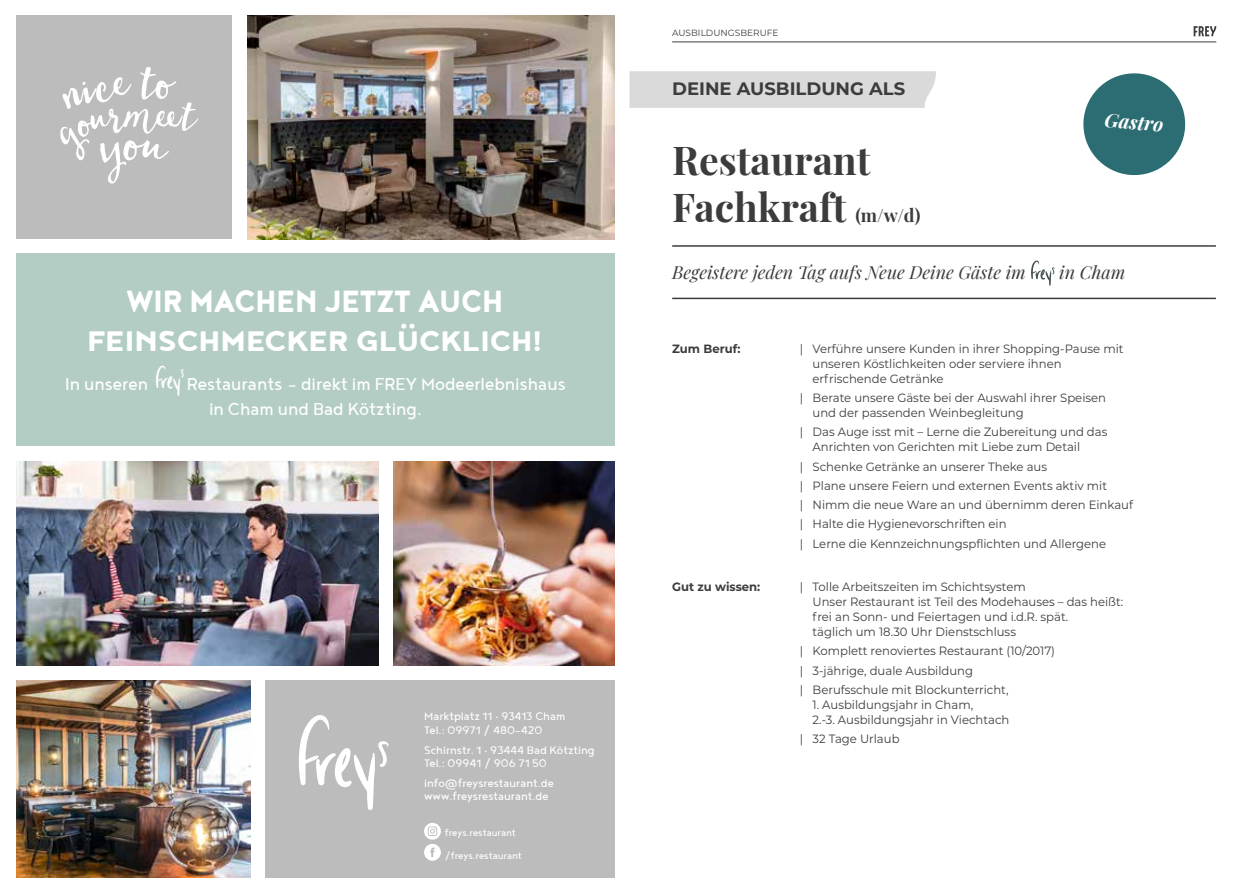
<style>
.page{position:relative;width:1259px;height:893px;background:#fff}
.page>*{position:absolute;margin:0;border:0;box-sizing:border-box;transform-origin:0 0}
.t1{font:700 39px/46.8px "Playfair Display";color:#3c3c3b}
.t2{font:800 37.95px "Noyh";color:#fff;scale:.95 1}
.t3{font:800 34.95px "Noyh";color:#fff;scale:1.08 1}
.t4{font:21.3px/25.5px "Noyh";color:#fff;text-align:center}
.t5{font:italic 700 19.2px "Playfair Display";color:#fff}
.t6{font:italic 18px "Playfair Display";color:#3c3c3b}
.t7{font:700 18px "Montserrat";color:#3c3c3b}
.t8{font:13.5px/13.5px "Noyh";color:#fff}
.t9{font:12px/15px "Montserrat";color:#3c3c3b}
.t10{font:700 12px "Montserrat";color:#3c3c3b}
.t11{font:11.55px/22.6px "Noyh";color:#fff}
.t12{font:9px "Montserrat";color:#3c3c3b}
.s1{font-family:"Paris";font-size:35.4px}
.s2{font-size:18px}
</style>
<div class="page">
<svg style="left:1031px;top:260px;width:23px;height:26px"></svg>
<hr style="left:672px;top:245px;width:544px;height:2px;background:#3c3c3b">
<hr style="left:672px;top:298px;width:544px;height:1px;background:#3c3c3b">
<hr style="left:672px;top:42px;width:544px;height:1px;background:#3c3c3b">
<div style="left:629px;top:71px;width:307px;height:37px;background:#dadada"></div>
<svg style="left:1083px;top:73px;width:103px;height:103px"></svg>
<svg style="left:1193px;top:26px;width:23px;height:10px"></svg>
<img style="left:16px;top:461px;width:362px;height:204px">
<div style="left:16px;top:254px;width:598px;height:192px;background:#b3cdc5"></div>
<img style="left:247px;top:15px;width:367px;height:224px">
<div style="left:16px;top:15px;width:216px;height:224px;background:#bcbcbc"></div>
<img style="left:393px;top:461px;width:221px;height:204px">
<div style="left:265px;top:680px;width:349px;height:198px;background:#bcbcbc"></div>
<svg style="left:299px;top:715px;width:89px;height:95px"></svg>
<img style="left:16px;top:680px;width:234px;height:198px">
<svg style="left:424px;top:823px;width:17px;height:38px"></svg>
<h2 class="t2" style="left:126px;top:279px;width:398px">WIR MACHEN JETZT AUCH</h2>
<h3 class="t3" style="left:87px;top:321px;width:423px">FEINSCHMECKER GLÜCKLICH!</h3>
<h3 class="t4" style="left:65px;top:370px;width:502px">In unseren <span class="s1">frey</span><sup>s</sup>Restaurants - direkt im FREY Modeerlebnishaus in Cham und Bad Kötzting.</h3>
<p class="t8" style="left:424px;top:709px;width:143px">Marktplatz 11 · 93413 Cham<br>Tel.: 09971 / 480-420</p>
<p class="t8" style="left:424px;top:742px;width:172px">Schirnstr. 1 · 93444 Bad Kötzting<br>Tel.: 09941 / 906 71 50</p>
<p class="t8" style="left:424px;top:776px;width:131px">info@freysrestaurant.de www.freysrestaurant.de</p>
<p class="t11" style="left:445px;top:821px;width:78px">freys.restaurant /freys.restaurant</p>
<p class="t12" style="left:672px;top:27px;width:108px">AUSBILDUNGSBERUFE</p>
<h3 class="t7" style="left:672px;top:76px;width:234px">DEINE AUSBILDUNG ALS</h3>
<h1 class="t1" style="left:672px;top:134px;width:250px">Restaurant<br>Fachkraft <span class="s2">(m/w/d)</span></h1>
<h3 class="t5" style="left:1105px;top:105px;width:60px;rotate:4deg">Gastro</h3>
<h3 class="t6" style="left:672px;top:258px;width:355px">Begeistere jeden Tag aufs Neue Deine Gäste im</h3>
<h3 class="t6" style="left:1059px;top:258px;width:68px">in Cham</h3>
<p class="t10" style="left:672px;top:340px;width:70px">Zum Beruf:</p>
<p class="t9" style="left:812px;top:341px;width:312px;text-indent:-13px">| Verführe unsere Kunden in ihrer Shopping-Pause mit unseren Köstlichkeiten oder serviere ihnen erfrischende Getränke</p>
<p class="t9" style="left:812px;top:390px;width:295px;text-indent:-13px">| Berate unsere Gäste bei der Auswahl ihrer Speisen und der passenden Weinbegleitung</p>
<p class="t9" style="left:812px;top:424px;width:296px;text-indent:-13px">| Das Auge isst mit – Lerne die Zubereitung und das<br>Anrichten von Gerichten mit Liebe zum Detail</p>
<p class="t9" style="left:800px;top:456px;width:335px;line-height:19.2px">| Schenke Getränke an unserer Theke aus<br>| Plane unsere Feiern und externen Events aktiv mit<br>| Nimm die neue Ware an und übernimm deren Einkauf | Halte die Hygienevorschriften ein<br>| Lerne die Kennzeichnungspflichten und Allergene</p>
<p class="t10" style="left:672px;top:578px;width:90px">Gut zu wissen:</p>
<p class="t9" style="left:812px;top:579px;width:312px;text-indent:-13px">| Tolle Arbeitszeiten im Schichtsystem<br>Unser Restaurant ist Teil des Modehauses – das heißt: frei an Sonn- und Feiertagen und i.d.R. spät.<br>täglich um 18.30 Uhr Dienstschluss</p>
<p class="t9" style="left:800px;top:641px;width:257px;line-height:19.2px">| Komplett renoviertes Restaurant (10/2017) | 3-jährige, duale Ausbildung<br>| Berufsschule mit Blockunterricht,</p>
<p class="t9" style="left:812px;top:697px;width:198px">1. Ausbildungsjahr in Cham,<br>2.-3. Ausbildungsjahr in Viechtach</p>
<p class="t9" style="left:800px;top:731px;width:101px">| 32 Tage Urlaub</p>
</div>
